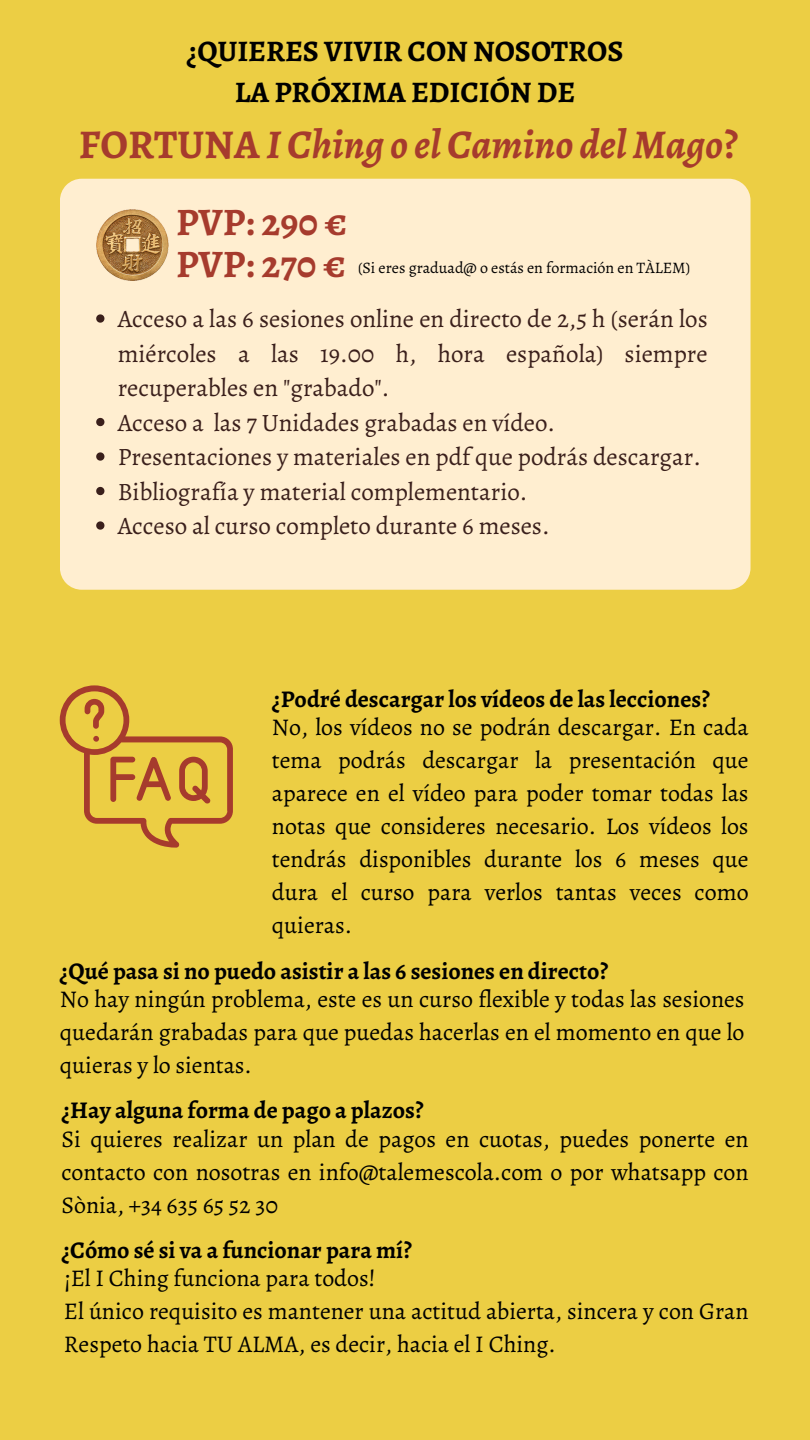
<style>
.page{position:relative;width:810px;height:1440px;background:#ecce44}
.page>*{position:absolute;margin:0;border:0;box-sizing:border-box;transform-origin:0 0}
.t1{font:italic 700 40.9px "Alegreya";color:#a63b2d}
.t2{font:700 39px "Alegreya";color:#a63b2d}
.t3{font:700 29.8px/41.2px "Alegreya";color:#000;text-align:center}
.t4{font:25px/34.5px "Alegreya";color:#3a1f1b;text-align:justify}
.t5{font:24px/33px "Alegreya";color:#000;text-align:justify}
.t6{font:700 24px "Alegreya";color:#000}
.t7{font:16px "Alegreya";color:#000}
.s1{font-style:normal}
</style>
<div class="page">
<div style="left:60px;top:179px;width:690px;height:411px;background:#ffeed0"></div>
<img style="left:94px;top:206px;width:77px;height:78px">
<svg style="left:60px;top:685px;width:173px;height:162px"></svg>
<svg style="left:96px;top:314px;width:8px;height:9px"></svg>
<svg style="left:96px;top:418px;width:8px;height:8px"></svg>
<svg style="left:96px;top:452px;width:8px;height:9px"></svg>
<svg style="left:96px;top:487px;width:8px;height:8px"></svg>
<svg style="left:96px;top:521px;width:8px;height:9px"></svg>
<p class="t3" style="left:186px;top:30px;width:439px">¿QUIERES VIVIR CON NOSOTROS<br>LA PRÓXIMA EDICIÓN DE</p>
<p class="t1" style="left:79px;top:117px;width:661px"><span class="s1">FORTUNA</span> I Ching o el Camino del Mago<span class="s1">?</span></p>
<p class="t2" style="left:176px;top:195px;width:172px">PVP: 290 €</p>
<p class="t2" style="left:176px;top:238px;width:171px">PVP: 270 €</p>
<p class="t7" style="left:358px;top:257px;width:334px">(Si eres graduad@ o estás en formación en TÀLEM)</p>
<h2 class="t4" style="left:118px;top:302px;width:592px">Acceso a las 6 sesiones online en directo de 2,5 h (serán los miércoles a las 19.00 h, hora española) siempre recuperables en "grabado".</h2>
<p class="t4" style="left:118px;top:405px;width:439px">Acceso a las 7 Unidades grabadas en vídeo.</p>
<p class="t4" style="left:118px;top:440px;width:585px">Presentaciones y materiales en pdf que podrás descargar.</p>
<p class="t4" style="left:118px;top:474px;width:411px">Bibliografía y material complementario.</p>
<p class="t4" style="left:118px;top:509px;width:433px">Acceso al curso completo durante 6 meses.</p>
<p class="t6" style="left:272px;top:683px;width:440px">¿Podré descargar los vídeos de las lecciones?</p>
<h4 class="t5" style="left:272px;top:711px;width:478px">No, los vídeos no se podrán descargar. En cada tema podrás descargar la presentación que aparece en el vídeo para poder tomar todas las notas que consideres necesario. Los vídeos los tendrás disponibles durante los 6 meses que dura el curso para verlos tantas veces como quieras.</h4>
<h5 class="t6" style="left:60px;top:954px;width:550px">¿Qué pasa si no puedo asistir a las 6 sesiones en directo?</h5>
<h4 class="t5" style="left:60px;top:982px;width:686px">No hay ningún problema, este es un curso flexible y todas las sesiones quedarán grabadas para que puedas hacerlas en el momento en que lo quieras y lo sientas.</h4>
<h4 class="t6" style="left:61px;top:1094px;width:364px">¿Hay alguna forma de pago a plazos?</h4>
<h5 class="t5" style="left:61px;top:1122px;width:689px">Si quieres realizar un plan de pagos en cuotas, puedes ponerte en contacto con nosotras en info@talemescola.com o por whatsapp con Sònia, +34 635 65 52 30</h5>
<h4 class="t6" style="left:61px;top:1234px;width:352px">¿Cómo sé si va a funcionar para mí?</h4>
<h5 class="t5" style="left:64px;top:1262px;width:686px;text-align:left">¡El I Ching funciona para todos!<br>El único requisito es mantener una actitud abierta, sincera y con Gran<br>Respeto hacia TU ALMA, es decir, hacia el I Ching.</h5>
</div>
